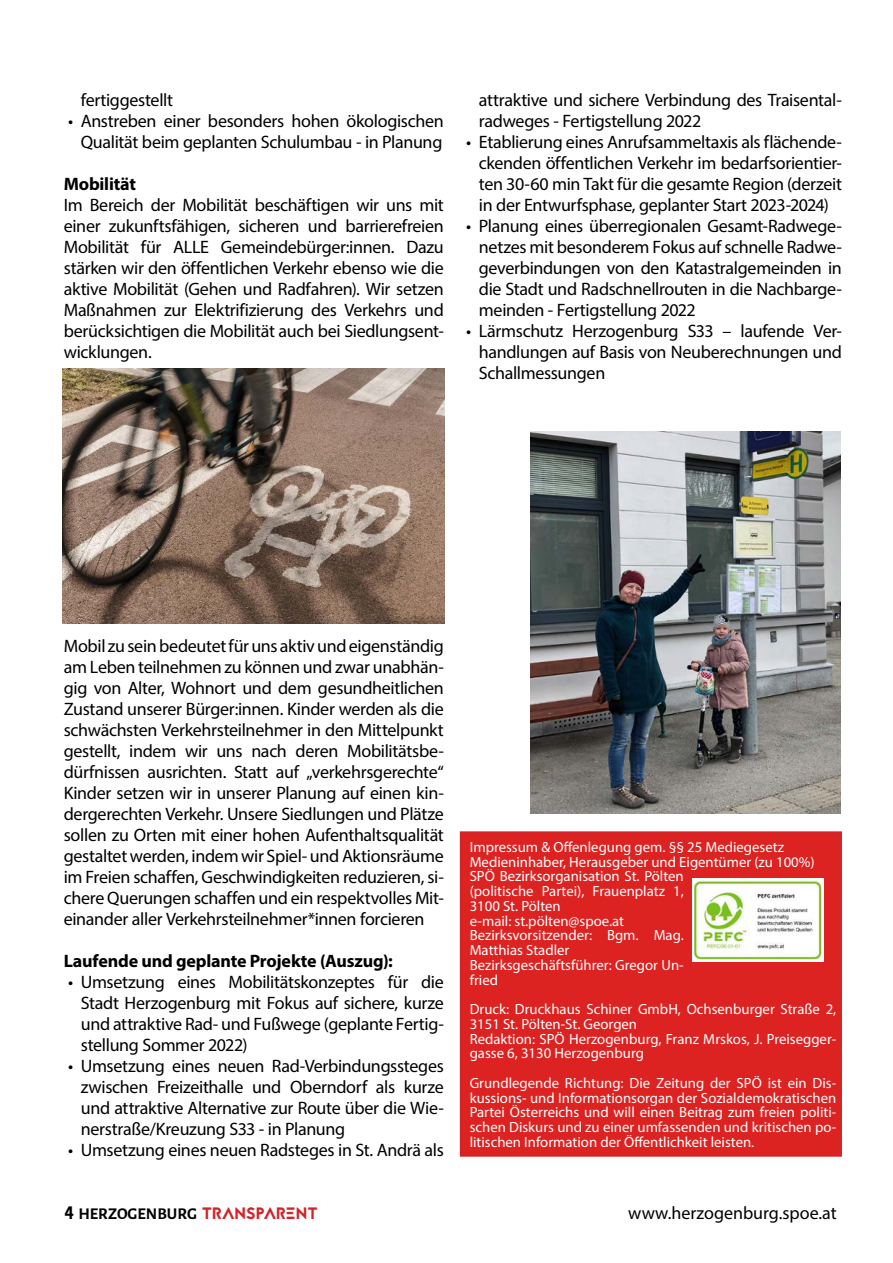
<style>
.page{position:relative;width:893px;height:1263px;background:#fff}
.page>*{position:absolute;margin:0;border:0;box-sizing:border-box;transform-origin:0 0}
.t1{font:18px/21px "Myriad Pro";letter-spacing:-.015em;color:#000;text-align:justify}
.t2{font:700 18px "Myriad Pro";letter-spacing:-.01em;color:#000}
.t3{font:700 16.5px "Alegreya Sans";color:#000}
.t4{font:14.7px/14.7px "Myriad Pro";color:#fff}
.s1{font-family:"Jaapokkisubtract";font-weight:400;font-size:18px}
.s2{font-family:"Jaapokkisubtract";font-weight:400;color:#d2232a}
</style>
<div class="page">
<img style="left:63px;top:369px;width:382px;height:254px">
<img style="left:530px;top:431px;width:310px;height:382px">
<div style="left:461px;top:832px;width:380px;height:324px;background:#dc2322"></div>
<div style="left:460px;top:831px;width:382px;height:326px;border:1px solid #d2232a"></div>
<img style="left:692px;top:879px;width:131px;height:83px">
<p class="t1" style="left:81px;top:89px;width:94px">fertiggestellt</p>
<p class="t1" style="left:68px;top:110px;width:377px;text-align:right">• Anstreben einer besonders hohen ökologischen<br>Qualität beim geplanten Schulumbau - in Planung</p>
<p class="t2" style="left:64px;top:172px;width:74px">Mobilität</p>
<p class="t1" style="left:64px;top:194px;width:382px">Im Bereich der Mobilität beschäftigen wir uns mit einer zukunftsfähigen, sicheren und barrierefreien Mobilität für ALLE Gemeindebürger:innen. Dazu stärken wir den öffentlichen Verkehr ebenso wie die aktive Mobilität (Gehen und Radfahren). Wir setzen Maßnahmen zur Elektrifizierung des Verkehrs und berücksichtigen die Mobilität auch bei Siedlungsent&shy;wicklungen.</p>
<p class="t1" style="left:479px;top:89px;width:365px">attraktive und sichere Verbindung des Traisental&shy;radweges - Fertigstellung 2022</p>
<p class="t1" style="left:479px;top:131px;width:365px;text-indent:-13px">• Etablierung eines Anrufsammeltaxis als flächende&shy;ckenden öffentlichen Verkehr im bedarfsorientier&shy;ten 30-60 min Takt für die gesamte Region (derzeit in der Entwurfsphase, geplanter Start 2023-2024)</p>
<p class="t1" style="left:479px;top:215px;width:365px;text-indent:-13px">• Planung eines überregionalen Gesamt-Radwege&shy;netzes mit besonderem Fokus auf schnelle Radwe&shy;geverbindungen von den Katastralgemeinden in die Stadt und Radschnellrouten in die Nachbarge&shy;meinden - Fertigstellung 2022</p>
<p class="t1" style="left:479px;top:320px;width:365px;text-indent:-13px">• Lärmschutz Herzogenburg S33 – laufende Ver&shy;handlungen auf Basis von Neuberechnungen und Schallmessungen</p>
<p class="t1" style="left:64px;top:635px;width:382px">Mobil zu sein bedeutet für uns aktiv und eigenständig am Leben teilnehmen zu können und zwar unabhän&shy;gig von Alter, Wohnort und dem gesundheitlichen Zustand unserer Bürger:innen. Kinder werden als die schwächsten Verkehrsteilnehmer in den Mittelpunkt gestellt, indem wir uns nach deren Mobilitätsbe&shy;dürfnissen ausrichten. Statt auf „verkehrsgerechte“ Kinder setzen wir in unserer Planung auf einen kin&shy;dergerechten Verkehr. Unsere Siedlungen und Plätze sollen zu Orten mit einer hohen Aufenthaltsqualität gestaltet werden, indem wir Spiel- und Aktionsräume im Freien schaffen, Geschwindigkeiten reduzieren, si&shy;chere Querungen schaffen und ein respektvolles Mit&shy;einander aller Verkehrsteilnehmer*innen forcieren</p>
<p class="t2" style="left:64px;top:949px;width:331px">Laufende und geplante Projekte (Auszug):</p>
<p class="t1" style="left:81px;top:971px;width:365px;text-indent:-13px">• Umsetzung eines Mobilitätskonzeptes für die Stadt Herzogenburg mit Fokus auf sichere, kurze und attraktive Rad- und Fußwege (geplante Fertig&shy;stellung Sommer 2022)</p>
<p class="t1" style="left:81px;top:1055px;width:365px;text-indent:-13px">• Umsetzung eines neuen Rad-Verbindungssteges zwischen Freizeithalle und Oberndorf als kurze und attraktive Alternative zur Route über die Wie&shy;nerstraße/Kreuzung S33 - in Planung</p>
<p class="t1" style="left:68px;top:1139px;width:377px">• Umsetzung eines neuen Radsteges in St. Andrä als</p>
<p class="t4" style="left:470px;top:839px;width:347px">Impressum &amp; Offenlegung gem. §§ 25 Mediegesetz<br>Medieninhaber, Herausgeber und Eigentümer (zu 100%)<br>SPÖ Bezirksorganisation St. Pölten<br>(politische Partei), Frauenplatz 1,<br>3100 St. Pölten<br>e-mail: st.pölten@spoe.at<br>Bezirksvorsitzender: Bgm. Mag.<br>Matthias Stadler<br>Bezirksgeschäftsführer: Gregor Un-<br>fried</p>
<p class="t4" style="left:470px;top:1001px;width:368px">Druck: Druckhaus Schiner GmbH, Ochsenburger Straße 2, 3151 St. Pölten-St. Georgen<br>Redaktion: SPÖ Herzogenburg, Franz Mrskos, J. Preisegger&shy;gasse 6, 3130 Herzogenburg</p>
<p class="t4" style="left:470px;top:1075px;width:368px;text-align:justify">Grundlegende Richtung: Die Zeitung der SPÖ ist ein Dis&shy;kussions- und Informationsorgan der Sozialdemokratischen Partei Österreichs und will einen Beitrag zum freien politi&shy;schen Diskurs und zu einer umfassenden und kritischen po&shy;litischen Information der Öffentlichkeit leisten.</p>
<p class="t3" style="left:64px;top:1202px;width:255px"><span class="s1">4</span> HERZOGENBURG <span class="s2">TRANSPARENT</span></p>
<p class="t1" style="left:628px;top:1202px;width:210px">www.herzogenburg.spoe.at</p>
</div>
